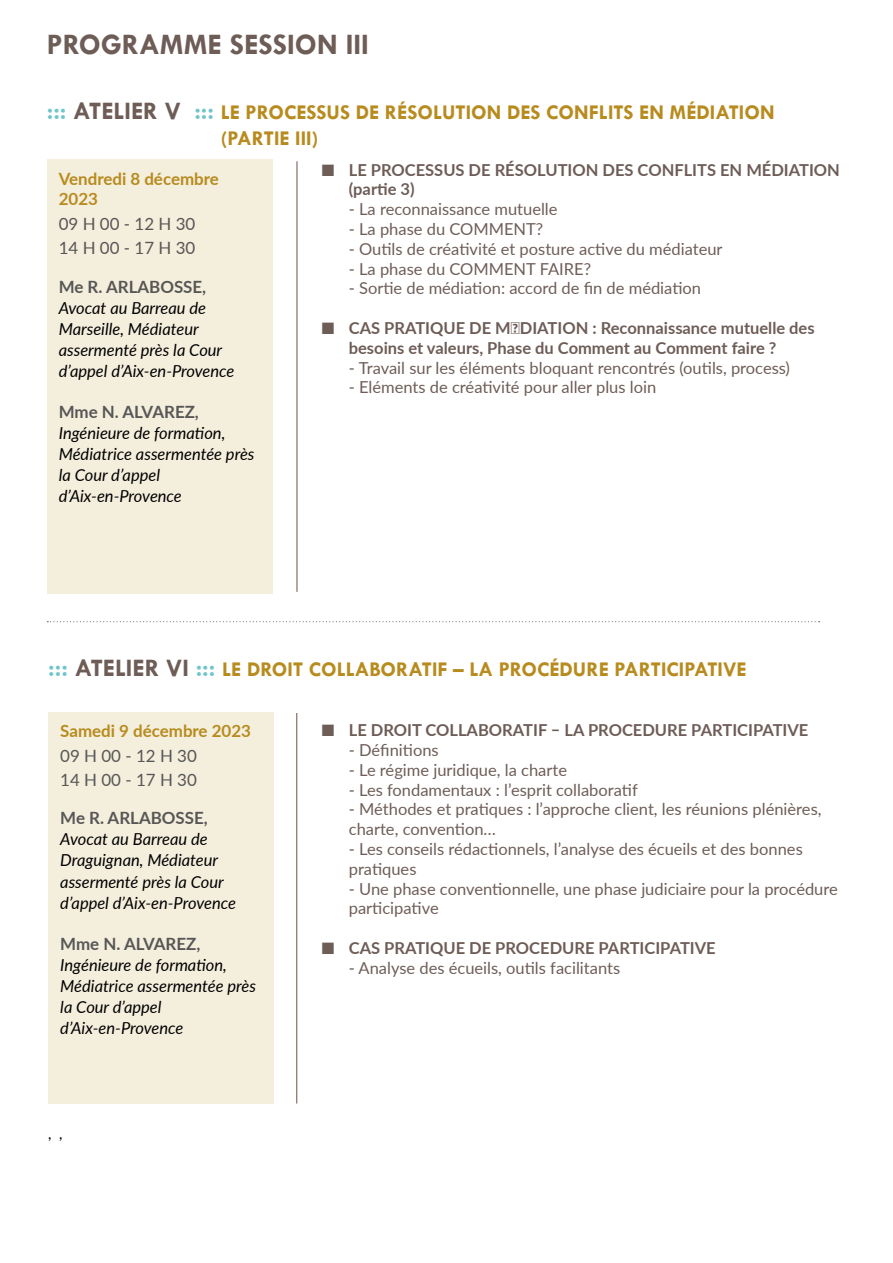
<style>
.page{position:relative;width:893px;height:1263px;background:#fff}
.page>*{position:absolute;margin:0;border:0;box-sizing:border-box;transform-origin:0 0}
.t1{font:700 30px "Tw Cen";color:#6e5d57}
.t2{font:700 21.15px/25.5px "Tw Cen";color:#b78b1e}
.t3{font:700 16.95px "Lato";color:#575756}
.t4{font:16.95px/24px "Lato";color:#575756}
.t5{font:700 16.95px/20.2px "Lato";color:#b78b1e}
.t6{font:16.5px/19.8px "Lato";color:#6e5d57}
.t7{font:italic 16.5px/21px "Lato";color:#000}
.t8{font:700 16.5px/19.8px "Lato";color:#6e5d57}
.t9{font:14.85px "Lato";color:#000}
.s1{font-size:25.35px;color:#70c5ca}
.s2{font-size:25.35px;color:#6e5d57}
</style>
<div class="page">
<div style="left:47px;top:159px;width:225px;height:435px;background:#f4eedd"></div>
<hr style="left:296px;top:161px;width:1px;height:431px;background:#6e5d57">
<svg style="left:47px;top:621px;width:773px;height:1px"></svg>
<div style="left:48px;top:711px;width:226px;height:392px;background:#f4eedd"></div>
<hr style="left:296px;top:713px;width:1px;height:390px;background:#6e5d57">
<h1 class="t1" style="left:47px;top:27px;width:324px">PROGRAMME SESSION III</h1>
<p class="t2" style="left:221px;top:99px;width:555px;text-indent:-174px"><span class="s1">:::</span> <span class="s2">ATELIER V</span> <span class="s1">:::</span> LE PROCESSUS DE RÉSOLUTION DES CONFLITS EN MÉDIATION (PARTIE III)</p>
<p class="t5" style="left:59px;top:168px;width:162px">Vendredi 8 décembre<br>2023</p>
<p class="t4" style="left:59px;top:211px;width:138px">09 H 00 - 12 H 30<br>14 H 00 - 17 H 30</p>
<p class="t3" style="left:59px;top:274px;width:149px">Me R. ARLABOSSE,</p>
<p class="t7" style="left:59px;top:296px;width:177px">Avocat au Barreau de<br>Marseille, Médiateur assermenté près la Cour d’appel d’Aix-en-Provence</p>
<p class="t3" style="left:59px;top:399px;width:142px">Mme N. ALVAREZ,</p>
<p class="t7" style="left:59px;top:422px;width:197px">Ingénieure de formation,<br>Médiatrice assermentée près la Cour d’appel d’Aix-en-Provence</p>
<p class="t8" style="left:349px;top:159px;width:493px;text-indent:-27px">■ LE PROCESSUS DE RÉSOLUTION DES CONFLITS EN MÉDIATION (partie 3)</p>
<p class="t6" style="left:349px;top:199px;width:210px">- La reconnaissance mutuelle</p>
<p class="t6" style="left:349px;top:218px;width:196px">- La phase du COMMENT?</p>
<p class="t6" style="left:349px;top:238px;width:375px">- Outils de créativité et posture active du médiateur</p>
<p class="t6" style="left:349px;top:258px;width:244px">- La phase du COMMENT FAIRE?</p>
<p class="t6" style="left:349px;top:278px;width:354px">- Sortie de médiation: accord de fin de médiation</p>
<p class="t8" style="left:349px;top:317px;width:467px;text-indent:-27px">■ CAS PRATIQUE DE M╔DIATION : Reconnaissance mutuelle des besoins et valeurs, Phase du Comment au Comment faire ?</p>
<p class="t6" style="left:349px;top:357px;width:443px">- Travail sur les éléments bloquant rencontrés (outils, process)</p>
<p class="t6" style="left:349px;top:377px;width:309px">- Eléments de créativité pour aller plus loin</p>
<p class="t2" style="left:48px;top:656px;width:700px"><span class="s1">:::</span> <span class="s2">ATELIER VI</span> <span class="s1">:::</span> LE DROIT COLLABORATIF – LA PROCÉDURE PARTICIPATIVE</p>
<p class="t5" style="left:60px;top:720px;width:192px">Samedi 9 décembre 2023</p>
<p class="t4" style="left:60px;top:743px;width:138px">09 H 00 - 12 H 30<br>14 H 00 - 17 H 30</p>
<p class="t3" style="left:60px;top:806px;width:149px">Me R. ARLABOSSE,</p>
<p class="t7" style="left:60px;top:828px;width:177px">Avocat au Barreau de<br>Draguignan, Médiateur assermenté près la Cour d’appel d’Aix-en-Provence</p>
<p class="t3" style="left:60px;top:931px;width:142px">Mme N. ALVAREZ,</p>
<p class="t7" style="left:60px;top:954px;width:197px">Ingénieure de formation,<br>Médiatrice assermentée près la Cour d’appel d’Aix-en-Provence</p>
<p class="t9" style="left:48px;top:1123px;width:16px">, ,</p>
<p class="t8" style="left:322px;top:719px;width:488px">■ LE DROIT COLLABORATIF – LA PROCEDURE PARTICIPATIVE</p>
<p class="t6" style="left:349px;top:739px;width:91px">- Définitions</p>
<p class="t6" style="left:349px;top:759px;width:220px">- Le régime juridique, la charte</p>
<p class="t6" style="left:349px;top:779px;width:290px">- Les fondamentaux : l’esprit collaboratif</p>
<p class="t6" style="left:349px;top:799px;width:474px">- Méthodes et pratiques : l’approche client, les réunions plénières, charte, convention…</p>
<p class="t6" style="left:349px;top:838px;width:455px">- Les conseils rédactionnels, l’analyse des écueils et des bonnes pratiques</p>
<p class="t6" style="left:349px;top:878px;width:491px">- Une phase conventionnelle, une phase judiciaire pour la procédure participative</p>
<p class="t8" style="left:322px;top:937px;width:395px">■ CAS PRATIQUE DE PROCEDURE PARTICIPATIVE</p>
<p class="t6" style="left:349px;top:957px;width:273px">- Analyse des écueils, outils facilitants</p>
</div>
